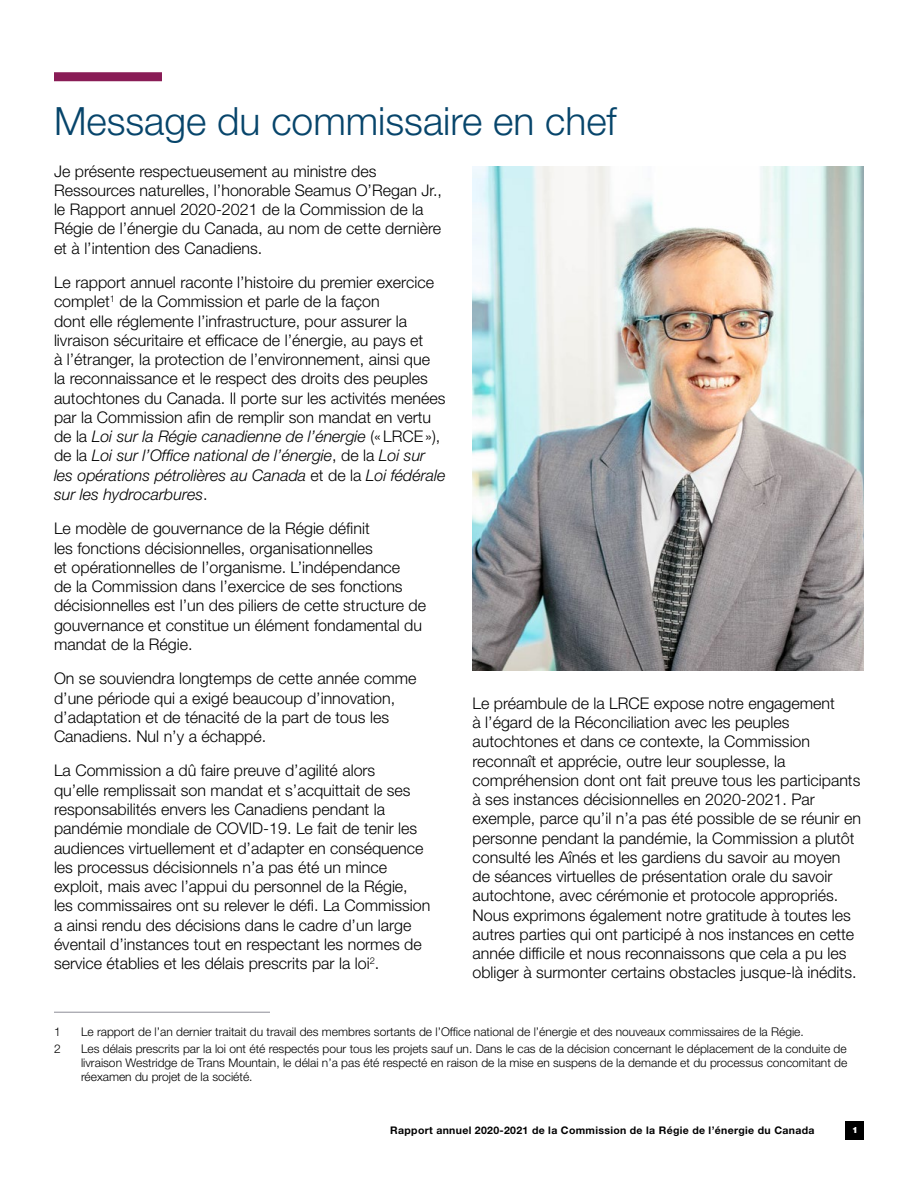
<style>
.page{position:relative;width:918px;height:1188px;background:#fff}
.page>*{position:absolute;margin:0;border:0;box-sizing:border-box;transform-origin:0 0}
.t1{font:300 39px "Helvetica Neue LT Std";color:#07456b}
.t2{font:300 16.05px/19.2px "Helvetica Neue LT Std";color:#000}
.t3{font:300 12px/14.4px "Helvetica Neue LT Std";color:#000;text-align:justify}
.t4{font:700 10.5px "Helvetica Neue LT Std";letter-spacing:.03em;color:#000}
.t5{font:900 8.7px "Helvetica Neue LT Std";color:#fff}
.s1{font-style:italic}
</style>
<div class="page">
<div style="left:846px;top:1121px;width:18px;height:18px;background:#000"></div>
<hr style="left:54px;top:1012px;width:216px;height:1px;background:#8c8c96">
<div style="left:54px;top:72px;width:108px;height:9px;background:#891c56"></div>
<img style="left:472px;top:166px;width:392px;height:504px">
<h1 class="t1" style="left:54px;top:98px;width:564px">Message du commissaire en chef</h1>
<p class="t2" style="left:54px;top:161px;width:390px">Je présente respectueusement au ministre des Ressources naturelles, l’honorable Seamus O’Regan Jr., le Rapport annuel 2020-2021 de la Commission de la Régie de l’énergie du Canada, au nom de cette dernière et à l’intention des Canadiens.</p>
<p class="t2" style="left:54px;top:272px;width:393px">Le rapport annuel raconte l’histoire du premier exercice complet<sup>1</sup> de la Commission et parle de la façon<br>dont elle réglemente l’infrastructure, pour assurer la livraison sécuritaire et efficace de l’énergie, au pays et<br>à l’étranger, la protection de l’environnement, ainsi que<br>la reconnaissance et le respect des droits des peuples autochtones du Canada. Il porte sur les activités menées par la Commission afin de remplir son mandat en vertu de la <span class="s1">Loi sur la Régie canadienne de l’énergie</span> («LRCE»), de la <span class="s1">Loi sur l’Office national de l’énergie</span>, de la <span class="s1">Loi sur les opérations pétrolières au Canada</span> et de la <span class="s1">Loi fédérale sur les hydrocarbures</span>.</p>
<p class="t2" style="left:54px;top:519px;width:374px">Le modèle de gouvernance de la Régie définit<br>les fonctions décisionnelles, organisationnelles<br>et opérationnelles de l’organisme. L’indépendance<br>de la Commission dans l’exercice de ses fonctions décisionnelles est l’un des piliers de cette structure de gouvernance et constitue un élément fondamental du mandat de la Régie.</p>
<p class="t2" style="left:54px;top:669px;width:364px">On se souviendra longtemps de cette année comme d’une période qui a exigé beaucoup d’innovation, d’adaptation et de ténacité de la part de tous les Canadiens. Nul n’y a échappé.</p>
<p class="t2" style="left:54px;top:761px;width:378px">La Commission a dû faire preuve d’agilité alors<br>qu’elle remplissait son mandat et s’acquittait de ses responsabilités envers les Canadiens pendant la pandémie mondiale de COVID-19. Le fait de tenir les audiences virtuellement et d’adapter en conséquence les processus décisionnels n’a pas été un mince exploit, mais avec l’appui du personnel de la Régie, les commissaires ont su relever le défi. La Commission a ainsi rendu des décisions dans le cadre d’un large éventail d’instances tout en respectant les normes de service établies et les délais prescrits par la loi<sup>2</sup>.</p>
<p class="t2" style="left:472px;top:693px;width:390px">Le préambule de la LRCE expose notre engagement<br>à l’égard de la Réconciliation avec les peuples autochtones et dans ce contexte, la Commission reconnaît et apprécie, outre leur souplesse, la compréhension dont ont fait preuve tous les participants à ses instances décisionnelles en 2020-2021. Par exemple, parce qu’il n’a pas été possible de se réunir en personne pendant la pandémie, la Commission a plutôt consulté les Aînés et les gardiens du savoir au moyen de séances virtuelles de présentation orale du savoir autochtone, avec cérémonie et protocole appropriés.<br>Nous exprimons également notre gratitude à toutes les autres parties qui ont participé à nos instances en cette année difficile et nous reconnaissons que cela a pu les obliger à surmonter certains obstacles jusque-là inédits.</p>
<p class="t3" style="left:54px;top:1024px;width:8px">1</p>
<p class="t3" style="left:81px;top:1024px;width:724px">Le rapport de l’an dernier traitait du travail des membres sortants de l’Office national de l’énergie et des nouveaux commissaires de la Régie.</p>
<p class="t3" style="left:54px;top:1041px;width:8px">2</p>
<p class="t3" style="left:81px;top:1041px;width:768px">Les délais prescrits par la loi ont été respectés pour tous les projets sauf un. Dans le cas de la décision concernant le déplacement de la conduite de livraison Westridge de Trans Mountain, le délai n’a pas été respecté en raison de la mise en suspens de la demande et du processus concomitant de réexamen du projet de la société.</p>
<p class="t4" style="left:390px;top:1124px;width:426px">Rapport annuel 2020-2021 de la Commission de la Régie de l’énergie du Canada</p>
<p class="t5" style="left:852px;top:1125px;width:7px">1</p>
</div>
